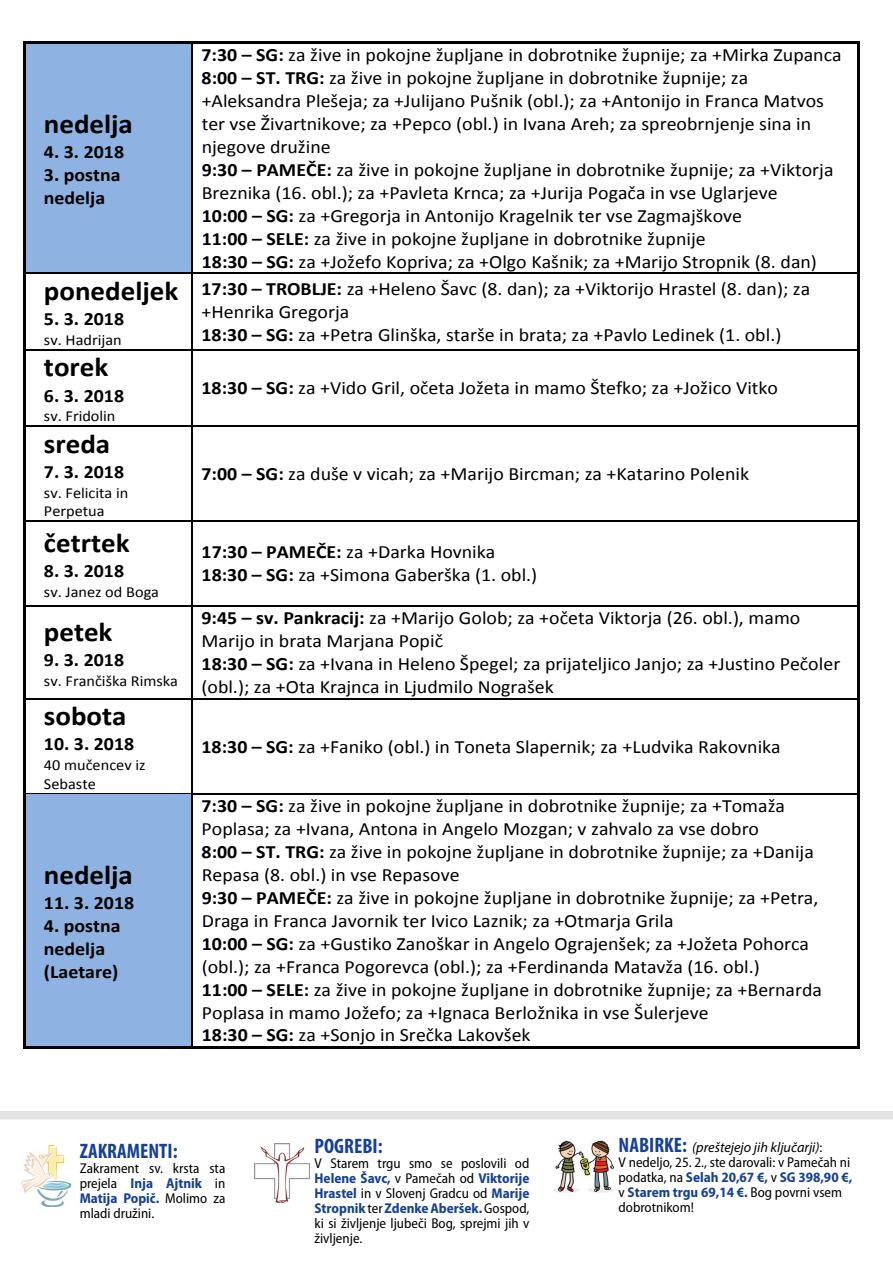
<style>
.page{position:relative;width:893px;height:1263px;background:#fff}
.page>*{position:absolute;margin:0;border:0;box-sizing:border-box;transform-origin:0 0}
.t1{font:700 27.3px "Calibri";color:#000;scale:1.06 1}
.t2{font:700 condensed 21px "Myriad Pro";color:#164194}
.t3{font:18.75px/23px "Calibri";color:#000;scale:1.06 1}
.t4{font:700 18.75px/23px "Calibri";color:#000;scale:1.06 1}
.t5{font:15.3px/18.9px "Calibri";color:#000;scale:1.06 1}
.t6{font:semi-condensed 14.25px/15px "Myriad Pro";color:#000;text-align:justify}
.s1{font-weight:700}
.s2{font-weight:700;color:#164194}
.s3{font-weight:700;font-stretch:condensed;font-size:21px;color:#164194}
.s4{font-style:italic;font-stretch:normal}
</style>
<div class="page">
<div style="left:0;top:1111px;width:893px;height:8px;background:#e3e3e3"></div>
<img style="left:21px;top:1145px;width:51px;height:61px">
<img style="left:254px;top:1143px;width:55px;height:60px">
<div style="left:26px;top:44px;width:165px;height:229px;background:#8eb3e2"></div>
<hr style="left:24px;top:41px;width:836px;height:3px;background:#000">
<hr style="left:24px;top:44px;width:2px;height:229px;background:#000">
<hr style="left:191px;top:44px;width:1px;height:229px;background:#000">
<hr style="left:857px;top:44px;width:3px;height:229px;background:#000">
<hr style="left:26px;top:273px;width:165px;height:1px;background:#000">
<hr style="left:192px;top:273px;width:665px;height:1px;background:#000">
<hr style="left:24px;top:274px;width:2px;height:75px;background:#000">
<hr style="left:191px;top:274px;width:1px;height:75px;background:#000">
<hr style="left:857px;top:274px;width:3px;height:75px;background:#000">
<hr style="left:26px;top:349px;width:165px;height:1px;background:#000">
<hr style="left:192px;top:349px;width:665px;height:1px;background:#000">
<hr style="left:24px;top:350px;width:2px;height:75px;background:#000">
<hr style="left:191px;top:350px;width:1px;height:75px;background:#000">
<hr style="left:857px;top:350px;width:3px;height:75px;background:#000">
<hr style="left:26px;top:425px;width:165px;height:2px;background:#000">
<hr style="left:192px;top:425px;width:665px;height:2px;background:#000">
<hr style="left:24px;top:427px;width:2px;height:93px;background:#000">
<hr style="left:191px;top:427px;width:1px;height:93px;background:#000">
<hr style="left:857px;top:427px;width:3px;height:93px;background:#000">
<hr style="left:26px;top:520px;width:165px;height:2px;background:#000">
<hr style="left:192px;top:520px;width:665px;height:2px;background:#000">
<hr style="left:24px;top:522px;width:2px;height:83px;background:#000">
<hr style="left:191px;top:522px;width:1px;height:83px;background:#000">
<hr style="left:857px;top:522px;width:3px;height:83px;background:#000">
<hr style="left:26px;top:605px;width:165px;height:1px;background:#000">
<hr style="left:192px;top:605px;width:665px;height:1px;background:#000">
<hr style="left:24px;top:606px;width:2px;height:92px;background:#000">
<hr style="left:191px;top:606px;width:1px;height:92px;background:#000">
<hr style="left:857px;top:606px;width:3px;height:92px;background:#000">
<hr style="left:26px;top:698px;width:165px;height:1px;background:#000">
<hr style="left:192px;top:698px;width:665px;height:1px;background:#000">
<hr style="left:24px;top:699px;width:2px;height:94px;background:#000">
<hr style="left:191px;top:699px;width:1px;height:94px;background:#000">
<hr style="left:857px;top:699px;width:3px;height:94px;background:#000">
<div style="left:26px;top:794px;width:165px;height:252px;background:#8eb3e2"></div>
<hr style="left:26px;top:793px;width:165px;height:1px;background:#000">
<hr style="left:192px;top:793px;width:665px;height:1px;background:#000">
<hr style="left:24px;top:794px;width:2px;height:255px;background:#000">
<hr style="left:24px;top:1046px;width:167px;height:3px;background:#000">
<hr style="left:191px;top:794px;width:1px;height:252px;background:#000">
<hr style="left:191px;top:1046px;width:666px;height:3px;background:#000">
<hr style="left:857px;top:794px;width:3px;height:255px;background:#000">
<img style="left:553px;top:1140px;width:61px;height:53px">
<h1 class="t1" style="left:44px;top:106px;width:85px">nedelja</h1>
<p class="t4" style="left:44px;top:141px;width:77px">4. 3. 2018</p>
<p class="t4" style="left:44px;top:164px;width:74px">3. postna nedelja</p>
<h1 class="t1" style="left:44px;top:273px;width:128px">ponedeljek</h1>
<p class="t4" style="left:44px;top:308px;width:77px">5. 3. 2018</p>
<p class="t5" style="left:44px;top:331px;width:75px">sv. Hadrijan</p>
<h1 class="t1" style="left:44px;top:350px;width:62px">torek</h1>
<p class="t4" style="left:44px;top:384px;width:77px">6. 3. 2018</p>
<p class="t5" style="left:44px;top:407px;width:69px">sv. Fridolin</p>
<h1 class="t1" style="left:44px;top:426px;width:64px">sreda</h1>
<p class="t4" style="left:44px;top:460px;width:77px">7. 3. 2018</p>
<p class="t5" style="left:44px;top:483px;width:81px">sv. Felicita in<br>Perpetua</p>
<h1 class="t1" style="left:44px;top:525px;width:82px">četrtek</h1>
<p class="t4" style="left:44px;top:559px;width:77px">8. 3. 2018</p>
<p class="t5" style="left:44px;top:582px;width:110px">sv. Janez od Boga</p>
<h1 class="t1" style="left:44px;top:614px;width:66px">petek</h1>
<p class="t4" style="left:44px;top:648px;width:77px">9. 3. 2018</p>
<p class="t5" style="left:44px;top:671px;width:128px">sv. Frančiška Rimska</p>
<h1 class="t1" style="left:44px;top:699px;width:79px">sobota</h1>
<p class="t4" style="left:44px;top:733px;width:87px">10. 3. 2018</p>
<p class="t5" style="left:44px;top:756px;width:97px">40 mučencev iz<br>Sebaste</p>
<h1 class="t1" style="left:44px;top:857px;width:85px">nedelja</h1>
<p class="t4" style="left:44px;top:891px;width:87px">11. 3. 2018</p>
<p class="t4" style="left:44px;top:914px;width:74px">4. postna nedelja (Laetare)</p>
<p class="t3" style="left:202px;top:44px;width:605px"><span class="s1">7:30 – SG:</span> za žive in pokojne župljane in dobrotnike župnije; za +Mirka Zupanca <span class="s1">8:00 – ST. TRG:</span> za žive in pokojne župljane in dobrotnike župnije; za +Aleksandra Plešeja; za +Julijano Pušnik (obl.); za +Antonijo in Franca Matvos ter vse Živartnikove; za +Pepco (obl.) in Ivana Areh; za spreobrnjenje sina in njegove družine<br><span class="s1">9:30 – PAMEČE:</span> za žive in pokojne župljane in dobrotnike župnije; za +Viktorja Breznika (16. obl.); za +Pavleta Krnca; za +Jurija Pogača in vse Uglarjeve<br><span class="s1">10:00 – SG:</span> za +Gregorja in Antonijo Kragelnik ter vse Zagmajškove<br><span class="s1">11:00 – SELE:</span> za žive in pokojne župljane in dobrotnike župnije<br><span class="s1">18:30 – SG:</span> za +Jožefo Kopriva; za +Olgo Kašnik; za +Marijo Stropnik (8. dan)</p>
<p class="t3" style="left:202px;top:277px;width:576px"><span class="s1">17:30 – TROBLJE:</span> za +Heleno Šavc (8. dan); za +Viktorijo Hrastel (8. dan); za +Henrika Gregorja<br><span class="s1">18:30 – SG:</span> za +Petra Glinška, starše in brata; za +Pavlo Ledinek (1. obl.)</p>
<p class="t3" style="left:202px;top:377px;width:545px"><span class="s1">18:30 – SG:</span> za +Vido Gril, očeta Jožeta in mamo Štefko; za +Jožico Vitko</p>
<p class="t3" style="left:202px;top:462px;width:518px"><span class="s1">7:00 – SG:</span> za duše v vicah; za +Marijo Bircman; za +Katarino Polenik</p>
<p class="t3" style="left:202px;top:541px;width:318px"><span class="s1">17:30 – PAMEČE:</span> za +Darka Hovnika<br><span class="s1">18:30 – SG:</span> za +Simona Gaberška (1. obl.)</p>
<p class="t3" style="left:202px;top:606px;width:604px"><span class="s1">9:45 – sv. Pankracij:</span> za +Marijo Golob; za +očeta Viktorja (26. obl.), mamo Marijo in brata Marjana Popič<br><span class="s1">18:30 – SG:</span> za +Ivana in Heleno Špegel; za prijateljico Janjo; za +Justino Pečoler (obl.); za +Ota Krajnca in Ljudmilo Nograšek</p>
<p class="t3" style="left:202px;top:735px;width:548px"><span class="s1">18:30 – SG:</span> za +Faniko (obl.) in Toneta Slapernik; za +Ludvika Rakovnika</p>
<p class="t3" style="left:202px;top:794px;width:587px"><span class="s1">7:30 – SG:</span> za žive in pokojne župljane in dobrotnike župnije; za +Tomaža Poplasa; za +Ivana, Antona in Angelo Mozgan; v zahvalo za vse dobro<br><span class="s1">8:00 – ST. TRG:</span> za žive in pokojne župljane in dobrotnike župnije; za +Danija Repasa (8. obl.) in vse Repasove<br><span class="s1">9:30 – PAMEČE:</span> za žive in pokojne župljane in dobrotnike župnije; za +Petra, Draga in Franca Javornik ter Ivico Laznik; za +Otmarja Grila<br><span class="s1">10:00 – SG:</span> za +Gustiko Zanoškar in Angelo Ograjenšek; za +Jožeta Pohorca (obl.); za +Franca Pogorevca (obl.); za +Ferdinanda Matavža (16. obl.)<br><span class="s1">11:00 – SELE:</span> za žive in pokojne župljane in dobrotnike župnije; za +Bernarda Poplasa in mamo Jožefo; za +Ignaca Berložnika in vse Šulerjeve<br><span class="s1">18:30 – SG:</span> za +Sonjo in Srečka Lakovšek</p>
<p class="t2" style="left:80px;top:1138px;width:99px">ZAKRAMENTI:</p>
<p class="t6" style="left:80px;top:1161px;width:147px">Zakrament sv. krsta sta prejela <span class="s2">Inja Ajtnik</span> in <span class="s2">Matija Popič.</span> Molimo za mladi družini.</p>
<p class="t2" style="left:315px;top:1132px;width:69px">POGREBI:</p>
<p class="t6" style="left:315px;top:1155px;width:216px">V Starem trgu smo se poslovili od <span class="s2">Helene Šavc,</span> v Pamečah od <span class="s2">Viktorije Hrastel</span> in v Slovenj Gradcu od <span class="s2">Marije Stropnik</span> ter <span class="s2">Zdenke Aberšek.</span> Gospod, ki si življenje ljubeči Bog, sprejmi jih v življenje.</p>
<p class="t6" style="left:619px;top:1140px;width:235px;text-align:left"><span class="s3">NABIRKE:</span> <span class="s4">(preštejejo jih ključarji)</span>:<br>V nedeljo, 25. 2., ste darovali: v Pamečah ni podatka, na <span class="s2">Selah 20,67 €,</span> v <span class="s2">SG 398,90 €, </span>v <span class="s2">Starem trgu 69,14 €.</span> Bog povrni vsem dobrotnikom!</p>
</div>
